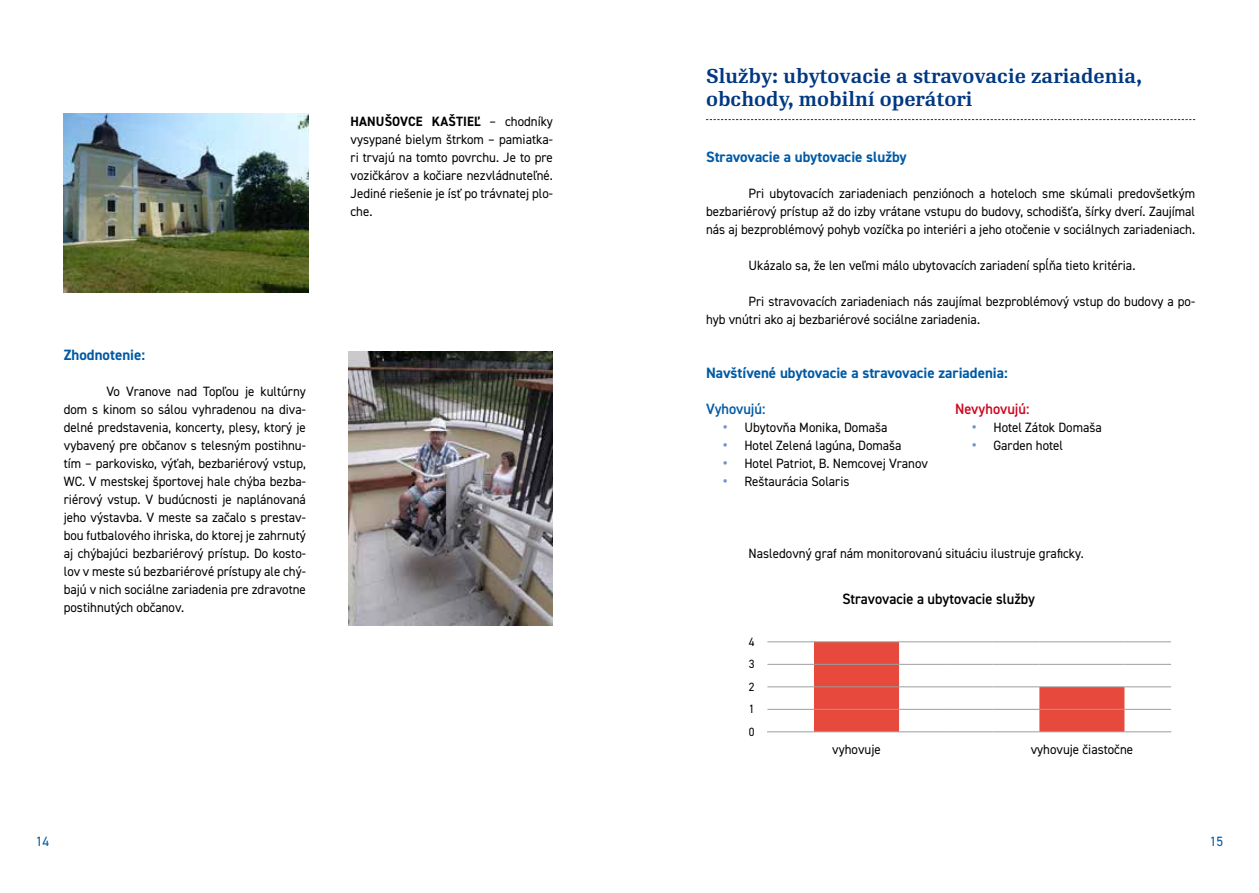
<style>
.page{position:relative;width:1259px;height:893px;background:#fff}
.page>*{position:absolute;margin:0;border:0;box-sizing:border-box;transform-origin:0 0}
.t1{font:600 19.5px/23.4px "Re Public";color:#003882}
.t2{font:700 15px "DIN2014";color:#005aa5}
.t3{font:600 15px "DIN2014";color:#000;scale:.96 1}
.t4{font:600 15px "DIN2014";color:#cd071e;scale:.96 1}
.t5{font:600 15px "DIN2014";color:#005aa5;scale:.96 1}
.t6{font:13.5px/18px "DIN2014";color:#000;text-align:justify;scale:.96 1}
.t7{font:13.5px "DIN2014";color:#005aa5}
.t8{font:12px/22.5px "DIN2014";color:#000;text-align:justify;scale:.96 1}
.s1{font-weight:700}
.s2{font-weight:700;font-size:15px;color:#7293c7}
</style>
<div class="page">
<svg style="left:706px;top:119px;width:489px;height:1px"></svg>
<svg style="left:814px;top:643px;width:310px;height:89px"></svg>
<hr style="left:767px;top:642px;width:47px;height:1px;background:#9c9e9f">
<hr style="left:814px;top:642px;width:85px;height:1px;background:#9c9e9f">
<hr style="left:899px;top:642px;width:47px;height:1px;background:#9c9e9f">
<hr style="left:946px;top:642px;width:46px;height:1px;background:#9c9e9f">
<hr style="left:992px;top:642px;width:47px;height:1px;background:#9c9e9f">
<hr style="left:1039px;top:642px;width:85px;height:1px;background:#9c9e9f">
<hr style="left:1124px;top:642px;width:47px;height:1px;background:#9c9e9f">
<hr style="left:767px;top:664px;width:47px;height:1px;background:#9c9e9f">
<hr style="left:814px;top:664px;width:85px;height:1px;background:#9c9e9f">
<hr style="left:899px;top:664px;width:47px;height:1px;background:#9c9e9f">
<hr style="left:946px;top:664px;width:46px;height:1px;background:#9c9e9f">
<hr style="left:992px;top:664px;width:47px;height:1px;background:#9c9e9f">
<hr style="left:1039px;top:664px;width:85px;height:1px;background:#9c9e9f">
<hr style="left:1124px;top:664px;width:47px;height:1px;background:#9c9e9f">
<hr style="left:767px;top:687px;width:47px;height:1px;background:#9c9e9f">
<hr style="left:814px;top:687px;width:85px;height:1px;background:#9c9e9f">
<hr style="left:899px;top:687px;width:47px;height:1px;background:#9c9e9f">
<hr style="left:946px;top:687px;width:46px;height:1px;background:#9c9e9f">
<hr style="left:992px;top:687px;width:47px;height:1px;background:#9c9e9f">
<hr style="left:1039px;top:687px;width:85px;height:1px;background:#9c9e9f">
<hr style="left:1124px;top:687px;width:47px;height:1px;background:#9c9e9f">
<hr style="left:767px;top:709px;width:47px;height:1px;background:#9c9e9f">
<hr style="left:814px;top:709px;width:85px;height:1px;background:#9c9e9f">
<hr style="left:899px;top:709px;width:47px;height:1px;background:#9c9e9f">
<hr style="left:946px;top:709px;width:46px;height:1px;background:#9c9e9f">
<hr style="left:992px;top:709px;width:47px;height:1px;background:#9c9e9f">
<hr style="left:1039px;top:709px;width:85px;height:1px;background:#9c9e9f">
<hr style="left:1124px;top:709px;width:47px;height:1px;background:#9c9e9f">
<hr style="left:767px;top:732px;width:47px;height:1px;background:#9c9e9f">
<hr style="left:814px;top:732px;width:85px;height:1px;background:#9c9e9f">
<hr style="left:899px;top:732px;width:47px;height:1px;background:#9c9e9f">
<hr style="left:946px;top:732px;width:46px;height:1px;background:#9c9e9f">
<hr style="left:992px;top:732px;width:47px;height:1px;background:#9c9e9f">
<hr style="left:1039px;top:732px;width:85px;height:1px;background:#9c9e9f">
<hr style="left:1124px;top:732px;width:47px;height:1px;background:#9c9e9f">
<img style="left:348px;top:351px;width:205px;height:274px">
<img style="left:64px;top:113px;width:244px;height:180px">
<p class="t6" style="left:350px;top:112px;width:212px"><span class="s1">HANUŠOVCE KAŠTIEĽ</span> – chodníky vysypané bielym štrkom – pamiatka&shy;ri trvajú na tomto povrchu. Je to pre vozičkárov a kočiare nezvládnuteľné.<br>Jediné riešenie je ísť po trávnatej plo&shy;che.</p>
<p class="t2" style="left:64px;top:345px;width:83px">Zhodnotenie:</p>
<p class="t6" style="left:64px;top:382px;width:254px;text-indent:43px">Vo Vranove nad Topľou je kultúrny dom s kinom so sálou vyhradenou na diva&shy;delné predstavenia, koncerty, plesy, ktorý je vybavený pre občanov s telesným postihnu&shy;tím – parkovisko, výťah, bezbariérový vstup, WC. V mestskej športovej hale chýba bezba&shy;riérový vstup. V budúcnosti je naplánovaná jeho výstavba. V meste sa začalo s prestav&shy;bou futbalového ihriska, do ktorej je zahrnutý aj chýbajúci bezbariérový prístup. Do kosto&shy;lov v meste sú bezbariérové prístupy ale chý&shy;bajú v nich sociálne zariadenia pre zdravotne postihnutých občanov.</p>
<h1 class="t1" style="left:706px;top:65px;width:438px">Služby: ubytovacie a stravovacie zariadenia, obchody, mobilní operátori</h1>
<p class="t2" style="left:706px;top:147px;width:202px">Stravovacie a ubytovacie služby</p>
<p class="t6" style="left:706px;top:184px;width:511px;text-indent:43px">Pri ubytovacích zariadeniach penziónoch a hoteloch sme skúmali predovšetkým bezbariérový prístup až do izby vrátane vstupu do budovy, schodišťa, šírky dverí. Zaujímal nás aj bezproblémový pohyb vozíčka po interiéri a jeho otočenie v sociálnych zariadeniach.</p>
<p class="t6" style="left:748px;top:256px;width:404px">Ukázalo sa, že len veľmi málo ubytovacích zariadení spĺňa tieto kritéria.</p>
<p class="t6" style="left:706px;top:292px;width:511px;text-indent:43px">Pri stravovacích zariadeniach nás zaujímal bezproblémový vstup do budovy a po&shy;hyb vnútri ako aj bezbariérové sociálne zariadenia.</p>
<p class="t2" style="left:706px;top:363px;width:303px">Navštívené ubytovacie a stravovacie zariadenia:</p>
<p class="t5" style="left:706px;top:399px;width:63px">Vyhovujú:</p>
<p class="t6" style="left:723px;top:418px;width:173px"><span class="s2">•</span> Ubytovňa Monika, Domaša</p>
<p class="t6" style="left:723px;top:436px;width:187px"><span class="s2">•</span> Hotel Zelená lagúna, Domaša</p>
<p class="t6" style="left:723px;top:454px;width:215px"><span class="s2">•</span> Hotel Patriot, B. Nemcovej Vranov</p>
<p class="t6" style="left:723px;top:472px;width:133px"><span class="s2">•</span> Reštaurácia Solaris</p>
<p class="t4" style="left:955px;top:399px;width:79px">Nevyhovujú:</p>
<p class="t6" style="left:972px;top:418px;width:137px"><span class="s2">•</span> Hotel Zátok Domaša</p>
<p class="t6" style="left:972px;top:436px;width:96px"><span class="s2">•</span> Garden hotel</p>
<p class="t6" style="left:748px;top:544px;width:351px">Nasledovný graf nám monitorovanú situáciu ilustruje graficky.</p>
<p class="t3" style="left:842px;top:589px;width:202px">Stravovacie a ubytovacie služby</p>
<p class="t8" style="left:748px;top:630px;width:7px">4<br>3<br>2<br>1<br>0</p>
<p class="t6" style="left:832px;top:740px;width:52px">vyhovuje</p>
<p class="t6" style="left:1030px;top:740px;width:108px">vyhovuje čiastočne</p>
<p class="t7" style="left:36px;top:833px;width:15px">14</p>
<p class="t7" style="left:1209px;top:833px;width:15px">15</p>
</div>
